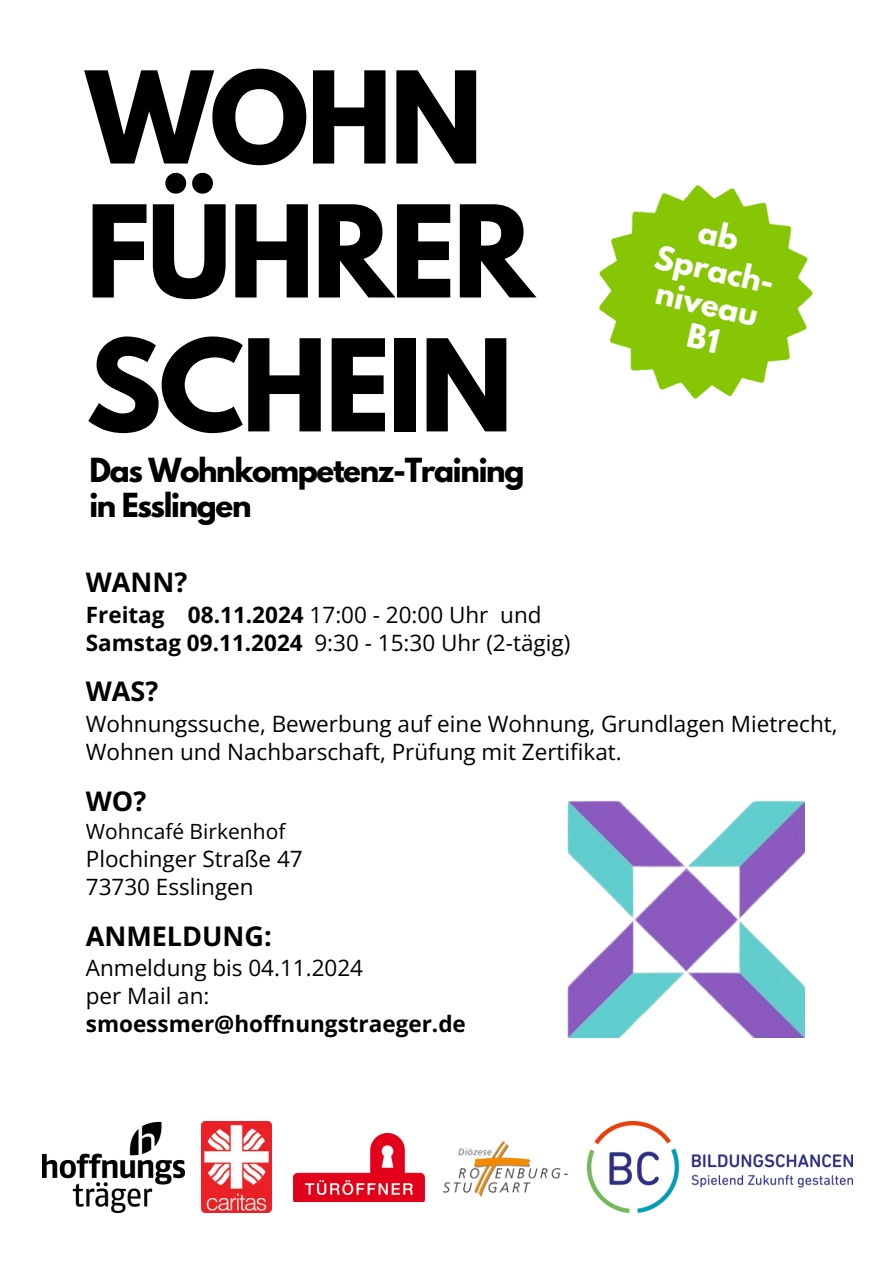
<style>
.page{position:relative;width:894px;height:1264px;background:#fff}
.page>*{position:absolute;margin:0;border:0;box-sizing:border-box;transform-origin:0 0}
.t1{font:700 112.95px/133.8px "League Spartan";letter-spacing:-.025em;color:#000}
.t2{font:700 29.4px/34.8px "League Spartan";letter-spacing:-.045em;color:#000}
.t3{font:700 29.4px/34.8px "League Spartan";color:#fff;text-align:center}
.t4{font:700 27px "Open Sans";color:#000}
.t5{font:22.5px/28.2px "Open Sans";color:#000}
.t6{font:700 22.5px "Open Sans";color:#000}
.t7{font:21px "Open Sans";color:#000}
.s1{font-weight:400}
.s2{font-weight:700}
</style>
<div class="page">
<img style="left:567px;top:800px;width:237px;height:237px">
<img style="left:42px;top:1121px;width:142px;height:91px">
<img style="left:202px;top:1121px;width:70px;height:91px">
<img style="left:442px;top:1140px;width:126px;height:57px">
<img style="left:598px;top:185px;width:215px;height:214px">
<img style="left:294px;top:1133px;width:130px;height:68px">
<img style="left:587px;top:1121px;width:265px;height:91px">
<p class="t1" style="left:86px;top:65px;width:449px">WOHN<br>FÜHRER<br>SCHEIN</p>
<p class="t2" style="left:89px;top:456px;width:436px">Das Wohnkompetenz-Training in Esslingen</p>
<p class="t3" style="left:666px;top:208px;width:120px;rotate:13deg">ab<br>Sprach&shy;niveau<br>B1</p>
<h1 class="t4" style="left:86px;top:563px;width:103px">WANN?</h1>
<p class="t6" style="left:86px;top:598px;width:457px">Freitag 08.11.2024 <span class="s1">17:00 - 20:00 Uhr und</span></p>
<h2 class="t5" style="left:86px;top:628px;width:486px"><span class="s2">Samstag 09.11.2024</span> 9:30 - 15:30 Uhr (2-tägig)</h2>
<h2 class="t4" style="left:86px;top:672px;width:74px">WAS?</h2>
<p class="t5" style="left:86px;top:709px;width:753px">Wohnungssuche, Bewerbung auf eine Wohnung, Grundlagen Mietrecht,<br>Wohnen und Nachbarschaft, Prüfung mit Zertifikat.</p>
<p class="t4" style="left:86px;top:781px;width:62px">WO?</p>
<p class="t7" style="left:86px;top:816px;width:201px">Wohncafé Birkenhof</p>
<p class="t5" style="left:86px;top:844px;width:218px">Plochinger Straße 47</p>
<p class="t5" style="left:86px;top:872px;width:169px">73730 Esslingen</p>
<p class="t4" style="left:86px;top:916px;width:187px">ANMELDUNG:</p>
<p class="t5" style="left:86px;top:953px;width:279px">Anmeldung bis 04.11.2024</p>
<p class="t5" style="left:86px;top:981px;width:125px">per Mail an:</p>
<p class="t6" style="left:86px;top:1008px;width:381px">smoessmer@hoffnungstraeger.de</p>
</div>
